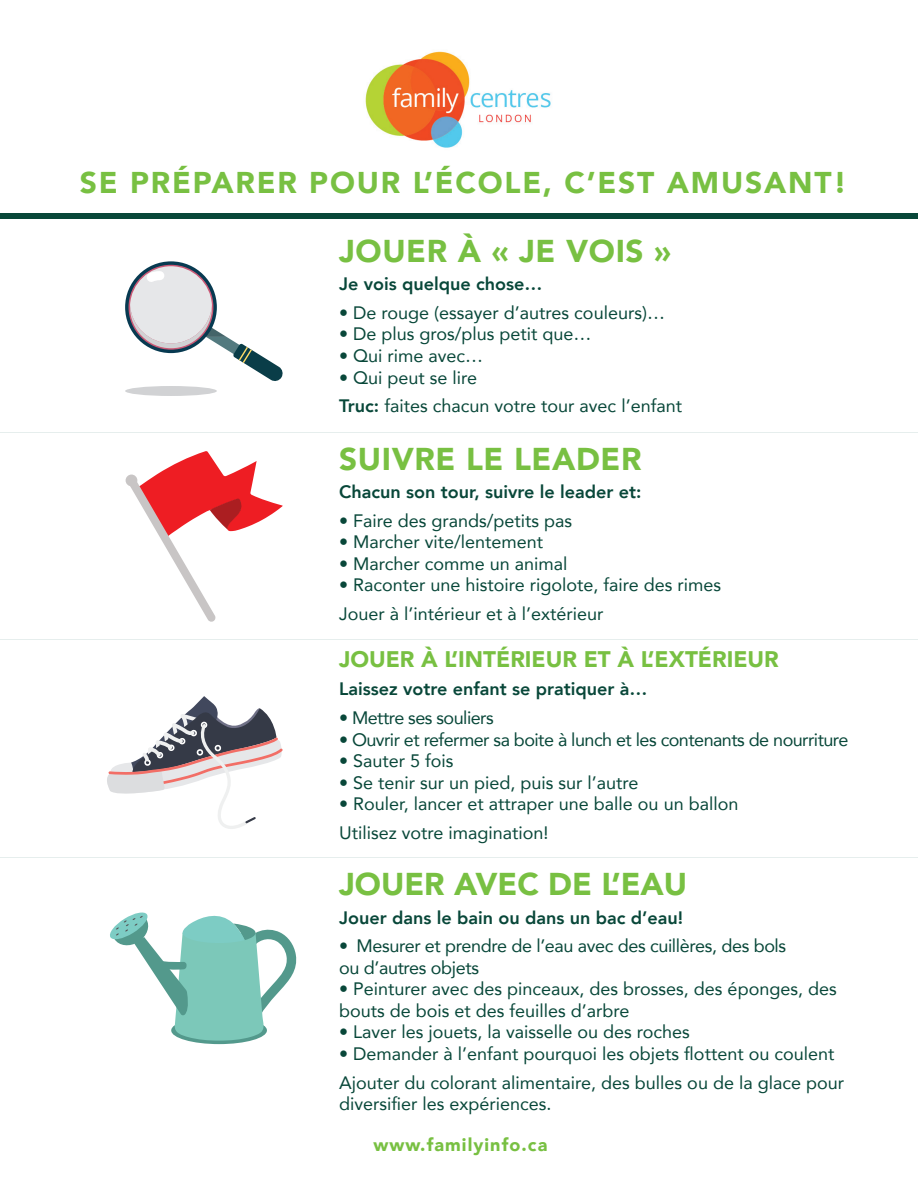
<style>
.page{position:relative;width:918px;height:1188px;background:#fff}
.page>*{position:absolute;margin:0;border:0;box-sizing:border-box;transform-origin:0 0}
.t1{font:900 31.5px "Avenir";letter-spacing:.02em;color:#78c042}
.t2{font:900 31.5px "Avenir";color:#78c042}
.t3{font:900 30px "Avenir";letter-spacing:.06em;color:#78c042}
.t4{font:900 22.5px "Avenir";color:#78c042}
.t5{font:18px/28.5px "Avenir";color:#084739}
.t6{font:800 18px "Avenir";color:#084739}
.t7{font:18px "Avenir";letter-spacing:-.03em;color:#084739}
.t8{font:18px/21.6px "Avenir";letter-spacing:-.02em;color:#084739}
.t9{font:900 18px "Avenir";letter-spacing:.06em;color:#78c042}
.s1{font-weight:800}
</style>
<div class="page">
<div style="left:0;top:213px;width:918px;height:6px;background:#084739"></div>
<hr style="left:0;top:432px;width:918px;height:1px;background:#e6eeed">
<hr style="left:0;top:639px;width:918px;height:1px;background:#e6eeed">
<hr style="left:0;top:857px;width:918px;height:1px;background:#e6eeed">
<svg style="left:125px;top:261px;width:92px;height:92px"></svg>
<div style="left:130px;top:266px;width:82px;height:77px;background:#e6e7e9;border-radius:50%"></div>
<svg style="left:130px;top:305px;width:153px;height:76px"></svg>
<svg style="left:139px;top:267px;width:25px;height:15px"></svg>
<div style="left:125px;top:386px;width:92px;height:10px;background:#d1d2d4;border-radius:50%"></div>
<svg style="left:128px;top:451px;width:155px;height:171px"></svg>
<div style="left:126px;top:475px;width:11px;height:11px;background:#c8c5c5;border-radius:50%"></div>
<svg style="left:107px;top:696px;width:176px;height:133px"></svg>
<div style="left:171px;top:1017px;width:96px;height:27px;background:#53998c;border-radius:50%"></div>
<svg style="left:110px;top:912px;width:187px;height:129px"></svg>
<img style="left:365px;top:51px;width:186px;height:97px">
<h2 class="t3" style="left:80px;top:157px;width:768px">SE PRÉPARER POUR L’ÉCOLE, C’EST AMUSANT!</h2>
<h1 class="t1" style="left:339px;top:224px;width:334px">JOUER À « JE VOIS »</h1>
<p class="t6" style="left:339px;top:270px;width:205px">Je vois quelque chose…</p>
<p class="t5" style="left:339px;top:298px;width:327px">• De rouge (essayer d’autres couleurs)…</p>
<p class="t5" style="left:339px;top:319px;width:254px">• De plus gros/plus petit que…</p>
<p class="t5" style="left:339px;top:341px;width:146px">• Qui rime avec…</p>
<p class="t5" style="left:339px;top:363px;width:344px">• Qui peut se lire<br><span class="s1">Truc:</span> faites chacun votre tour avec l’enfant</p>
<h1 class="t1" style="left:339px;top:432px;width:304px">SUIVRE LE LEADER</h1>
<p class="t6" style="left:339px;top:478px;width:304px">Chacun son tour, suivre le leader et:</p>
<p class="t5" style="left:339px;top:506px;width:235px">• Faire des grands/petits pas</p>
<p class="t5" style="left:339px;top:527px;width:206px">• Marcher vite/lentement</p>
<p class="t5" style="left:339px;top:549px;width:230px">• Marcher comme un animal</p>
<p class="t5" style="left:339px;top:570px;width:384px">• Raconter une histoire rigolote, faire des rimes<br>Jouer à l’intérieur et à l’extérieur</p>
<p class="t4" style="left:339px;top:640px;width:441px">JOUER À L’INTÉRIEUR ET À L’EXTÉRIEUR</p>
<p class="t6" style="left:339px;top:675px;width:310px">Laissez votre enfant se pratiquer à…</p>
<p class="t7" style="left:339px;top:703px;width:156px">• Mettre ses souliers</p>
<p class="t7" style="left:339px;top:725px;width:511px">• Ouvrir et refermer sa boite à lunch et les contenants de nourriture</p>
<p class="t5" style="left:339px;top:746px;width:116px">• Sauter 5 fois</p>
<p class="t5" style="left:339px;top:768px;width:301px">• Se tenir sur un pied, puis sur l’autre</p>
<p class="t5" style="left:339px;top:789px;width:401px">• Rouler, lancer et attraper une balle ou un ballon<br>Utilisez votre imagination!</p>
<h1 class="t2" style="left:339px;top:857px;width:350px">JOUER AVEC DE L’EAU</h1>
<p class="t6" style="left:339px;top:903px;width:345px">Jouer dans le bain ou dans un bac d’eau!</p>
<p class="t8" style="left:339px;top:934px;width:449px">• Mesurer et prendre de l’eau avec des cuillères, des bols ou d’autres objets</p>
<p class="t5" style="left:339px;top:978px;width:499px;line-height:21.6px">• Peinturer avec des pinceaux, des brosses, des éponges, des bouts de bois et des feuilles d’arbre</p>
<p class="t5" style="left:339px;top:1017px;width:352px">• Laver les jouets, la vaisselle ou des roches</p>
<p class="t5" style="left:339px;top:1039px;width:506px">• Demander à l’enfant pourquoi les objets flottent ou coulent<br>Ajouter du colorant alimentaire, des bulles ou de la glace pour</p>
<p class="t5" style="left:339px;top:1089px;width:214px">diversifier les expériences.</p>
<p class="t9" style="left:373px;top:1129px;width:175px">www.familyinfo.ca</p>
</div>
